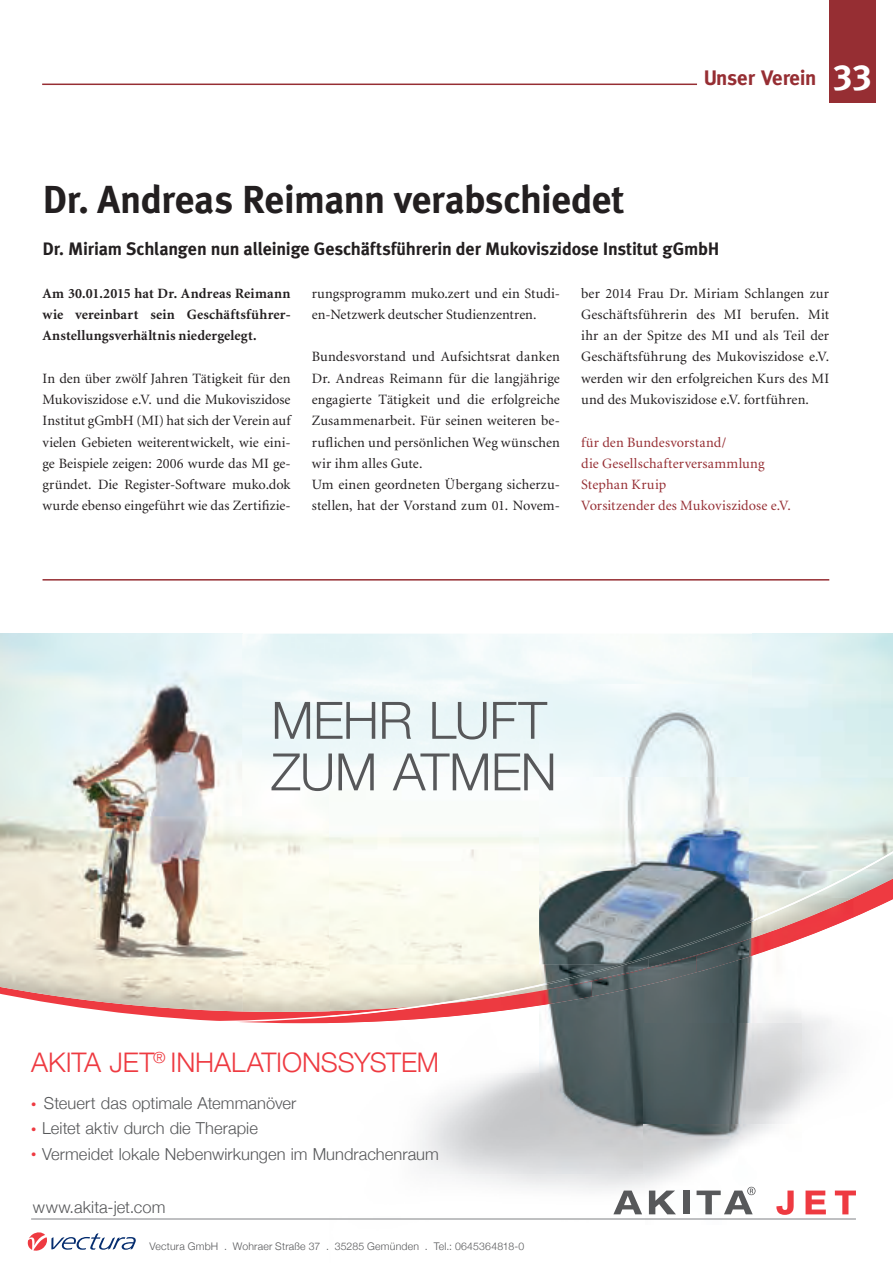
<style>
.page{position:relative;width:893px;height:1263px;background:#fff}
.page>*{position:absolute;margin:0;border:0;box-sizing:border-box;transform-origin:0 0}
.t1{font:300 51.6px/51.6px "Helvetica Neue";letter-spacing:-.01em;color:#57585a}
.t2{font:700 39px "Meta Plus";letter-spacing:-.01em;color:#231f20}
.t3{font:300 27px "Helvetica Neue";letter-spacing:-.005em;color:#ee3a41}
.t4{font:700 21px "Meta";color:#962e33}
.t5{font:700 18px "Meta Plus";letter-spacing:-.01em;color:#231f20}
.t6{font:300 16.5px "Helvetica Neue";letter-spacing:.005em;color:#57585a}
.t7{font:14.25px/21.3px "Minion";letter-spacing:.01em;color:#231f20;text-align:justify}
.t8{font:700 14.25px/21.3px "Minion";letter-spacing:.01em;color:#231f20;text-align:justify}
.t9{font:14.25px/21.3px "Minion";letter-spacing:.01em;color:#962e33}
.t10{font:300 10.5px "Helvetica Neue";letter-spacing:.02em;color:#57585a}
.s1{font-size:36px;color:#fff}
.s2{font-weight:700;font-stretch:condensed;font-size:10.5px;color:#ee3a41}
</style>
<div class="page">
<div style="left:829px;top:0;width:47px;height:102px;background:#962e33"></div>
<hr style="left:42px;top:84px;width:655px;height:1px;background:#962e33">
<hr style="left:43px;top:579px;width:786px;height:2px;background:#962e33">
<svg style="left:0;top:634px;width:893px;height:389px"></svg>
<img style="left:330px;top:685px;width:563px;height:186px">
<img style="left:330px;top:871px;width:419px;height:93px">
<img style="left:749px;top:871px;width:57px;height:16px">
<img style="left:330px;top:964px;width:113px;height:10px">
<img style="left:801px;top:879px;width:92px;height:340px">
<img style="left:644px;top:925px;width:157px;height:294px">
<img style="left:539px;top:1004px;width:105px;height:215px">
<img style="left:797px;top:922px;width:57px;height:35px">
<img style="left:889px;top:898px;width:4px;height:19px">
<img style="left:671px;top:974px;width:26px;height:22px">
<img style="left:730px;top:967px;width:19px;height:5px">
<img style="left:330px;top:1017px;width:262px;height:6px">
<img style="left:806px;top:853px;width:87px;height:45px">
<img style="left:648px;top:922px;width:104px;height:45px">
<img style="left:797px;top:922px;width:56px;height:16px">
<img style="left:443px;top:958px;width:142px;height:5px">
<img style="left:796px;top:881px;width:93px;height:41px">
<img style="left:667px;top:921px;width:130px;height:42px">
<img style="left:443px;top:963px;width:228px;height:41px">
<img style="left:827px;top:851px;width:66px;height:36px">
<img style="left:725px;top:887px;width:106px;height:43px">
<img style="left:585px;top:930px;width:145px;height:44px">
<img style="left:330px;top:974px;width:262px;height:43px">
<svg style="left:613px;top:1190px;width:29px;height:24px"></svg>
<svg style="left:649px;top:1190px;width:27px;height:24px"></svg>
<div style="left:683px;top:1190px;width:6px;height:24px;background:#57585a"></div>
<svg style="left:776px;top:1190px;width:80px;height:25px"></svg>
<svg style="left:697px;top:1187px;width:58px;height:27px"></svg>
<hr style="left:31px;top:1219px;width:825px;height:1px;background:#808285">
<svg style="left:27px;top:1232px;width:109px;height:19px"></svg>
<h3 class="t4" style="left:704px;top:66px;width:169px">Unser Verein <span class="s1">33</span></h3>
<h2 class="t2" style="left:43px;top:177px;width:583px">Dr. Andreas Reimann verabschiedet</h2>
<p class="t5" style="left:43px;top:238px;width:678px">Dr. Miriam Schlangen nun alleinige Geschäftsführerin der Mukoviszidose Institut gGmbH</p>
<p class="t7" style="left:581px;top:283px;width:250px">ber 2014 Frau Dr. Miriam Schlangen zur Geschäftsführerin des MI berufen. Mit ihr an der Spitze des MI und als Teil der Geschäftsführung des Mukoviszidose e.V. werden wir den erfolgreichen Kurs des MI und des Mukoviszidose e.V. fortführen.</p>
<p class="t9" style="left:581px;top:432px;width:211px">für den Bundesvorstand/<br>die Gesellschafterversammlung<br>Stephan Kruip<br>Vorsitzender des Mukoviszidose e.V.</p>
<p class="t8" style="left:43px;top:283px;width:250px">Am 30.01.2015 hat Dr. Andreas Reimann wie vereinbart sein Geschäftsführer-Anstellungsverhältnis niedergelegt.</p>
<p class="t7" style="left:43px;top:368px;width:250px">In den über zwölf Jahren Tätigkeit für den Mukoviszidose e.V. und die Mukoviszidose Institut gGmbH (MI) hat sich der Verein auf vielen Gebieten weiterentwickelt, wie eini&shy;ge Beispiele zeigen: 2006 wurde das MI ge&shy;gründet. Die Register-Software muko.dok wurde ebenso eingeführt wie das Zertifizie-</p>
<p class="t7" style="left:312px;top:283px;width:250px">rungsprogramm muko.zert und ein Studi&shy;en-Netzwerk deutscher Studienzentren.</p>
<p class="t7" style="left:312px;top:347px;width:250px;text-align:left">Bundesvorstand und Aufsichtsrat danken Dr. Andreas Reimann für die langjährige engagierte Tätigkeit und die erfolgreiche Zusammenarbeit. Für seinen weiteren be&shy;ruflichen und persönlichen Weg wünschen wir ihm alles Gute.<br>Um einen geordneten Übergang sicherzu&shy;stellen, hat der Vorstand zum 01. Novem-</p>
<h1 class="t1" style="left:271px;top:691px;width:287px">MEHR LUFT<br>ZUM ATMEN</h1>
<h3 class="t3" style="left:31px;top:1040px;width:409px">AKITA JET<sup>®</sup> INHALATIONSSYSTEM</h3>
<p class="t6" style="left:31px;top:1090px;width:267px"><span class="s2">•</span> Steuert das optimale Atemmanöver</p>
<p class="t6" style="left:31px;top:1115px;width:228px"><span class="s2">•</span> Leitet aktiv durch die Therapie</p>
<p class="t6" style="left:31px;top:1140px;width:409px"><span class="s2">•</span> Vermeidet lokale Nebenwirkungen im Mundrachenraum</p>
<p class="t6" style="left:33px;top:1194px;width:134px">www.akita-jet.com</p>
<p class="t10" style="left:149px;top:1238px;width:376px">Vectura GmbH . Wohraer Straße 37 . 35285 Gemünden . Tel.: 0645364818-0</p>
</div>
